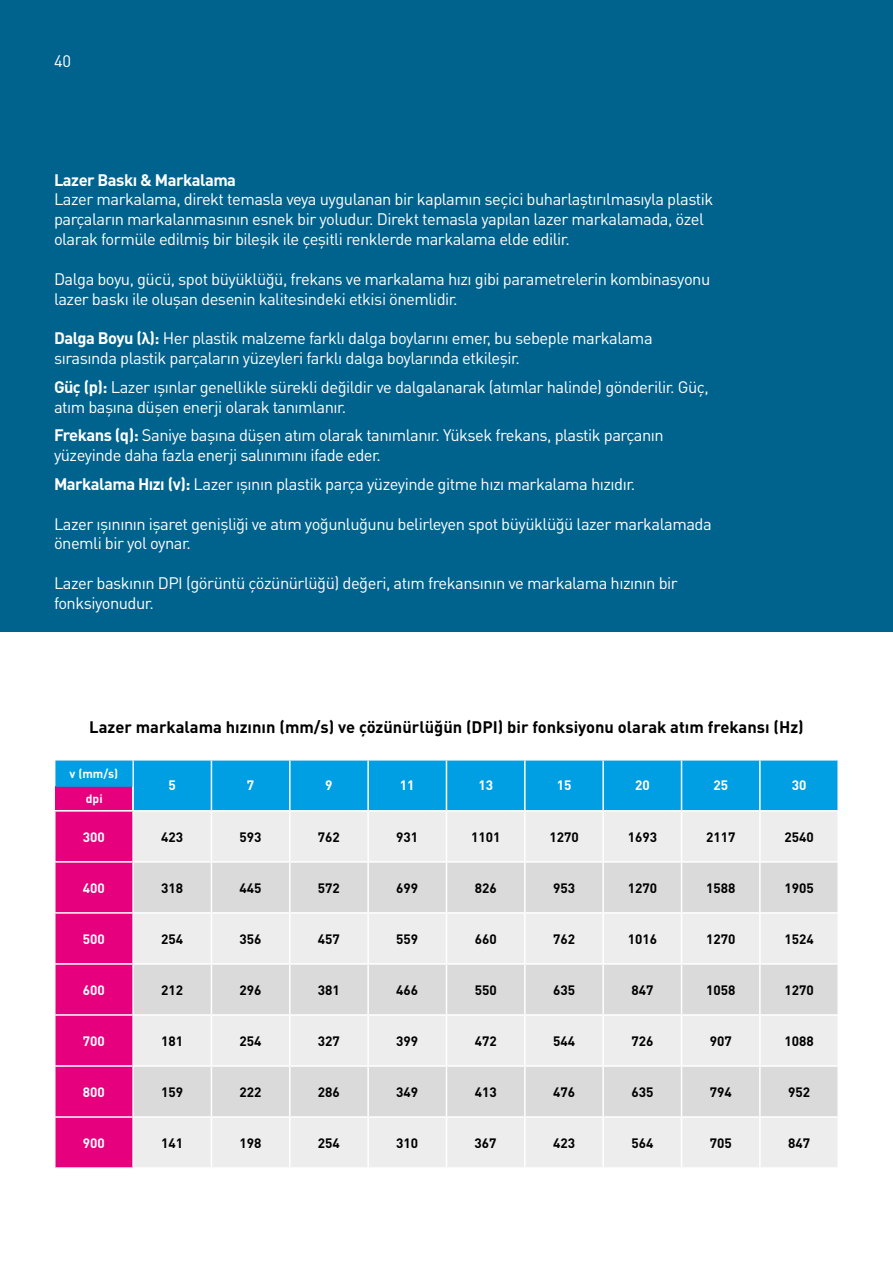
<style>
.page{position:relative;width:893px;height:1263px;background:#fff}
.page>*{position:absolute;margin:0;border:0;box-sizing:border-box;transform-origin:0 0}
.t1{font:16.5px/19.8px "DIN Pro";letter-spacing:-.03em;color:#fff}
.t2{font:700 16.5px "DIN Pro";color:#000}
.t3{font:700 16.5px "DIN Pro";letter-spacing:-.03em;color:#fff}
.t4{font:700 13.5px "DIN Pro";color:#000}
.t5{font:700 13.5px "DIN Pro";color:#fff}
.t6{font:700 12px "DIN Pro";color:#fff}
.s1{font-weight:700}
</style>
<div class="page">
<div style="left:0;top:0;width:893px;height:631px;background:#00638e"></div>
<svg style="left:55px;top:760px;width:783px;height:408px;background:#ccc9dc"></svg>
<p class="t1" style="left:54px;top:50px;width:19px">40</p>
<p class="t3" style="left:54px;top:168px;width:184px">Lazer Baskı &amp; Markalama</p>
<p class="t1" style="left:54px;top:189px;width:661px">Lazer markalama, direkt temasla veya uygulanan bir kaplamın seçici buharlaştırılmasıyla plastik parçaların markalanmasının esnek bir yoludur. Direkt temasla yapılan lazer markalamada, özel olarak formüle edilmiş bir bileşik ile çeşitli renklerde markalama elde edilir.</p>
<p class="t1" style="left:54px;top:268px;width:658px">Dalga boyu, gücü, spot büyüklüğü, frekans ve markalama hızı gibi parametrelerin kombinasyonu lazer baskı ile oluşan desenin kalitesindeki etkisi önemlidir.</p>
<p class="t1" style="left:54px;top:328px;width:600px"><span class="s1">Dalga Boyu (λ):</span> Her plastik malzeme farklı dalga boylarını emer, bu sebeple markalama sırasında plastik parçaların yüzeyleri farklı dalga boylarında etkileşir.</p>
<p class="t1" style="left:54px;top:376px;width:656px"><span class="s1">Güç (p):</span> Lazer ışınlar genellikle sürekli değildir ve dalgalanarak (atımlar halinde) gönderilir. Güç, atım başına düşen enerji olarak tanımlanır.</p>
<p class="t1" style="left:54px;top:425px;width:611px"><span class="s1">Frekans (q):</span> Saniye başına düşen atım olarak tanımlanır. Yüksek frekans, plastik parçanın yüzeyinde daha fazla enerji salınımını ifade eder.</p>
<p class="t1" style="left:54px;top:473px;width:583px"><span class="s1">Markalama Hızı (v):</span> Lazer ışının plastik parça yüzeyinde gitme hızı markalama hızıdır.</p>
<p class="t1" style="left:54px;top:513px;width:659px">Lazer ışınının işaret genişliği ve atım yoğunluğunu belirleyen spot büyüklüğü lazer markalamada önemli bir yol oynar.</p>
<p class="t1" style="left:54px;top:572px;width:625px">Lazer baskının DPI (görüntü çözünürlüğü) değeri, atım frekansının ve markalama hızının bir fonksiyonudur.</p>
<p class="t2" style="left:89px;top:716px;width:716px">Lazer markalama hızının (mm/s) ve çözünürlüğün (DPI) bir fonksiyonu olarak atım frekansı (Hz)</p>
<p class="t6" style="left:70px;top:766px;width:50px">v (mm/s)</p>
<p class="t6" style="left:86px;top:790px;width:18px">dpi</p>
<p class="t5" style="left:169px;top:776px;width:9px">5</p>
<p class="t5" style="left:247px;top:776px;width:9px">7</p>
<p class="t5" style="left:325px;top:776px;width:9px">9</p>
<p class="t5" style="left:400px;top:776px;width:16px">11</p>
<p class="t5" style="left:478px;top:776px;width:16px">13</p>
<p class="t5" style="left:557px;top:776px;width:16px">15</p>
<p class="t5" style="left:635px;top:776px;width:16px">20</p>
<p class="t5" style="left:713px;top:776px;width:16px">25</p>
<p class="t5" style="left:792px;top:776px;width:16px">30</p>
<p class="t5" style="left:83px;top:827px;width:23px">300</p>
<p class="t4" style="left:161px;top:827px;width:23px">423</p>
<p class="t4" style="left:240px;top:827px;width:23px">593</p>
<p class="t4" style="left:318px;top:827px;width:23px">762</p>
<p class="t4" style="left:396px;top:827px;width:23px">931</p>
<p class="t4" style="left:471px;top:827px;width:31px">1101</p>
<p class="t4" style="left:549px;top:827px;width:31px">1270</p>
<p class="t4" style="left:628px;top:827px;width:31px">1693</p>
<p class="t4" style="left:706px;top:827px;width:31px">2117</p>
<p class="t4" style="left:784px;top:827px;width:31px">2540</p>
<p class="t5" style="left:83px;top:878px;width:23px">400</p>
<p class="t4" style="left:161px;top:878px;width:23px">318</p>
<p class="t4" style="left:240px;top:878px;width:23px">445</p>
<p class="t4" style="left:318px;top:878px;width:23px">572</p>
<p class="t4" style="left:396px;top:878px;width:23px">699</p>
<p class="t4" style="left:475px;top:878px;width:23px">826</p>
<p class="t4" style="left:553px;top:878px;width:23px">953</p>
<p class="t4" style="left:628px;top:878px;width:31px">1270</p>
<p class="t4" style="left:706px;top:878px;width:31px">1588</p>
<p class="t4" style="left:784px;top:878px;width:31px">1905</p>
<p class="t5" style="left:83px;top:929px;width:23px">500</p>
<p class="t4" style="left:161px;top:929px;width:23px">254</p>
<p class="t4" style="left:240px;top:929px;width:23px">356</p>
<p class="t4" style="left:318px;top:929px;width:23px">457</p>
<p class="t4" style="left:396px;top:929px;width:23px">559</p>
<p class="t4" style="left:475px;top:929px;width:23px">660</p>
<p class="t4" style="left:553px;top:929px;width:23px">762</p>
<p class="t4" style="left:628px;top:929px;width:31px">1016</p>
<p class="t4" style="left:706px;top:929px;width:31px">1270</p>
<p class="t4" style="left:784px;top:929px;width:31px">1524</p>
<p class="t5" style="left:83px;top:980px;width:23px">600</p>
<p class="t4" style="left:161px;top:980px;width:23px">212</p>
<p class="t4" style="left:240px;top:980px;width:23px">296</p>
<p class="t4" style="left:318px;top:980px;width:23px">381</p>
<p class="t4" style="left:396px;top:980px;width:23px">466</p>
<p class="t4" style="left:475px;top:980px;width:23px">550</p>
<p class="t4" style="left:553px;top:980px;width:23px">635</p>
<p class="t4" style="left:631px;top:980px;width:23px">847</p>
<p class="t4" style="left:706px;top:980px;width:31px">1058</p>
<p class="t4" style="left:784px;top:980px;width:31px">1270</p>
<p class="t5" style="left:83px;top:1031px;width:23px">700</p>
<p class="t4" style="left:161px;top:1031px;width:23px">181</p>
<p class="t4" style="left:240px;top:1031px;width:23px">254</p>
<p class="t4" style="left:318px;top:1031px;width:23px">327</p>
<p class="t4" style="left:396px;top:1031px;width:23px">399</p>
<p class="t4" style="left:475px;top:1031px;width:23px">472</p>
<p class="t4" style="left:553px;top:1031px;width:23px">544</p>
<p class="t4" style="left:631px;top:1031px;width:23px">726</p>
<p class="t4" style="left:710px;top:1031px;width:23px">907</p>
<p class="t4" style="left:784px;top:1031px;width:31px">1088</p>
<p class="t5" style="left:83px;top:1083px;width:23px">800</p>
<p class="t4" style="left:161px;top:1083px;width:23px">159</p>
<p class="t4" style="left:240px;top:1083px;width:23px">222</p>
<p class="t4" style="left:318px;top:1083px;width:23px">286</p>
<p class="t4" style="left:396px;top:1083px;width:23px">349</p>
<p class="t4" style="left:475px;top:1083px;width:23px">413</p>
<p class="t4" style="left:553px;top:1083px;width:23px">476</p>
<p class="t4" style="left:631px;top:1083px;width:23px">635</p>
<p class="t4" style="left:710px;top:1083px;width:23px">794</p>
<p class="t4" style="left:788px;top:1083px;width:23px">952</p>
<p class="t5" style="left:83px;top:1134px;width:23px">900</p>
<p class="t4" style="left:161px;top:1134px;width:23px">141</p>
<p class="t4" style="left:240px;top:1134px;width:23px">198</p>
<p class="t4" style="left:318px;top:1134px;width:23px">254</p>
<p class="t4" style="left:396px;top:1134px;width:23px">310</p>
<p class="t4" style="left:475px;top:1134px;width:23px">367</p>
<p class="t4" style="left:553px;top:1134px;width:23px">423</p>
<p class="t4" style="left:631px;top:1134px;width:23px">564</p>
<p class="t4" style="left:710px;top:1134px;width:23px">705</p>
<p class="t4" style="left:788px;top:1134px;width:23px">847</p>
</div>
